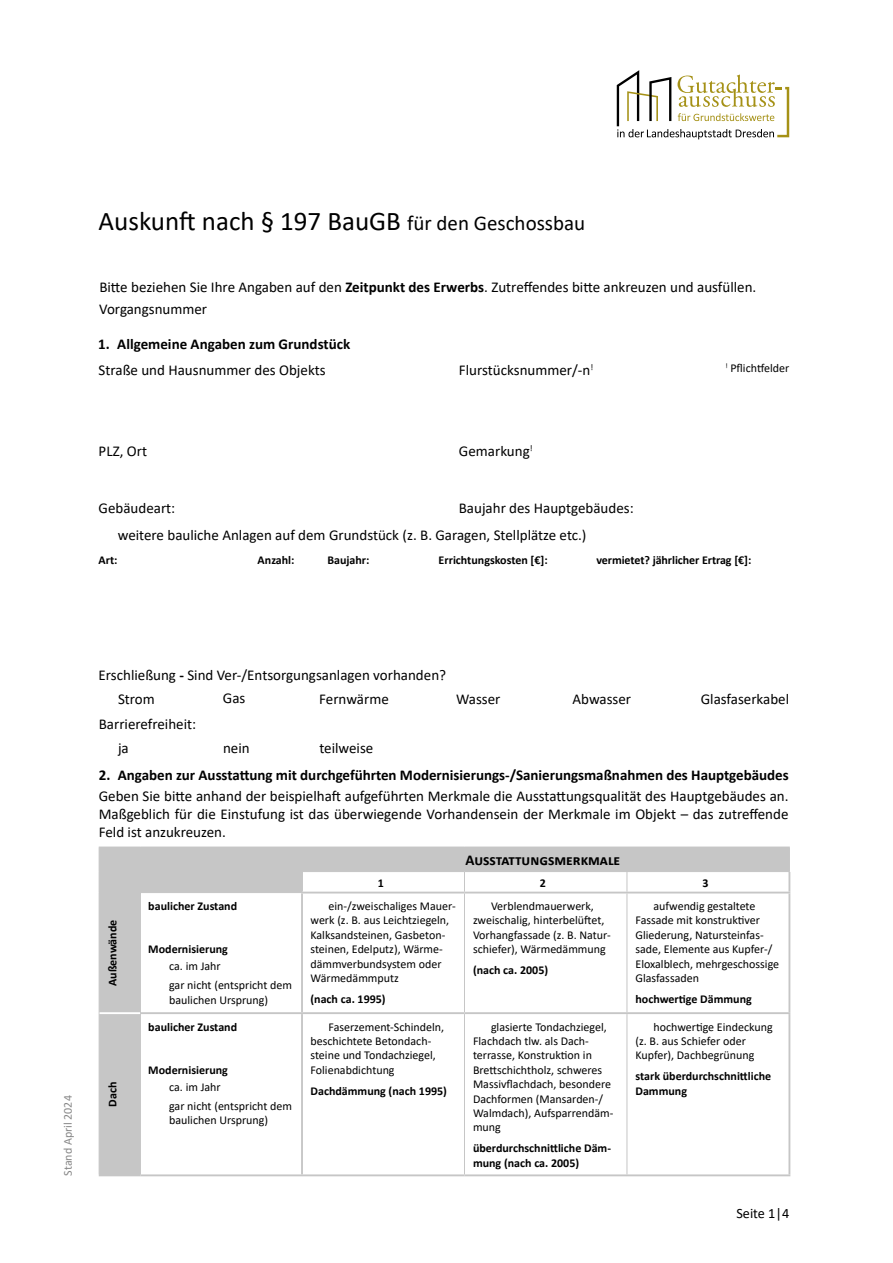
<style>
.page{position:relative;width:893px;height:1263px;background:#fff}
.page>*{position:absolute;margin:0;border:0;box-sizing:border-box;transform-origin:0 0}
.t1{font:27px "Calibri";color:#000}
.t2{font:15px/18px "Calibri";color:#000}
.t3{font:700 15px "Calibri";color:#000}
.t4{font:14.25px "Calibri";color:#000}
.t5{font:12px/14.4px "Calibri";color:#000}
.t6{font:700 12px/14.4px "Calibri";color:#000}
.t7{font:12px "Calibri";color:#878787}
.s1{font-size:21px}
.s2{font-weight:700}
</style>
<div class="page">
<svg style="left:100px;top:848px;width:689px;height:326px"></svg>
<hr style="left:99px;top:1174px;width:41px;height:2px;background:#c6c6c6">
<hr style="left:99px;top:892px;width:1px;height:121px;background:#c6c6c6">
<hr style="left:140px;top:893px;width:1px;height:120px;background:#c6c6c6">
<hr style="left:464px;top:893px;width:1px;height:119px;background:#c6c6c6">
<hr style="left:627px;top:893px;width:1px;height:119px;background:#c6c6c6">
<hr style="left:99px;top:1013px;width:1px;height:161px;background:#c6c6c6">
<hr style="left:140px;top:1013px;width:1px;height:161px;background:#c6c6c6">
<hr style="left:464px;top:1014px;width:1px;height:160px;background:#c6c6c6">
<hr style="left:627px;top:1014px;width:1px;height:160px;background:#c6c6c6">
<hr style="left:99px;top:847px;width:41px;height:1px;background:#c6c6c6">
<hr style="left:140px;top:847px;width:162px;height:1px;background:#c6c6c6">
<svg style="left:99px;top:848px;width:1px;height:44px"></svg>
<svg style="left:140px;top:848px;width:1px;height:44px"></svg>
<hr style="left:140px;top:892px;width:161px;height:1px;background:#c6c6c6">
<hr style="left:302px;top:847px;width:162px;height:1px;background:#c6c6c6">
<svg style="left:302px;top:848px;width:1px;height:23px"></svg>
<hr style="left:464px;top:847px;width:163px;height:1px;background:#c6c6c6">
<hr style="left:627px;top:847px;width:163px;height:1px;background:#c6c6c6">
<svg style="left:789px;top:848px;width:1px;height:23px"></svg>
<hr style="left:302px;top:871px;width:162px;height:1px;background:#c6c6c6">
<hr style="left:464px;top:871px;width:163px;height:1px;background:#c6c6c6">
<svg style="left:464px;top:872px;width:1px;height:20px"></svg>
<hr style="left:627px;top:871px;width:163px;height:1px;background:#c6c6c6">
<svg style="left:627px;top:872px;width:1px;height:20px"></svg>
<hr style="left:301px;top:893px;width:2px;height:119px;background:#c6c6c6">
<hr style="left:788px;top:893px;width:2px;height:119px;background:#c6c6c6">
<hr style="left:301px;top:1014px;width:2px;height:160px;background:#c6c6c6">
<hr style="left:788px;top:1014px;width:2px;height:160px;background:#c6c6c6">
<hr style="left:301px;top:872px;width:2px;height:20px;background:#c6c6c6">
<hr style="left:788px;top:872px;width:2px;height:20px;background:#c6c6c6">
<hr style="left:301px;top:892px;width:163px;height:1px;background:#c6c6c6">
<hr style="left:464px;top:892px;width:163px;height:1px;background:#c6c6c6">
<hr style="left:627px;top:892px;width:163px;height:1px;background:#c6c6c6">
<hr style="left:141px;top:1012px;width:161px;height:2px;background:#c6c6c6">
<hr style="left:302px;top:1012px;width:162px;height:2px;background:#c6c6c6">
<hr style="left:464px;top:1012px;width:163px;height:2px;background:#c6c6c6">
<hr style="left:627px;top:1012px;width:163px;height:2px;background:#c6c6c6">
<hr style="left:140px;top:1174px;width:162px;height:2px;background:#c6c6c6">
<hr style="left:302px;top:1174px;width:162px;height:2px;background:#c6c6c6">
<hr style="left:464px;top:1174px;width:163px;height:2px;background:#c6c6c6">
<hr style="left:627px;top:1174px;width:163px;height:2px;background:#c6c6c6">
<hr style="left:100px;top:1012px;width:40px;height:2px;background:#fff">
<hr style="left:100px;top:892px;width:40px;height:1px;background:#c6c6c6">
<svg style="left:617px;top:70px;width:172px;height:69px"></svg>
<h1 class="t1" style="left:99px;top:202px;width:488px">Auskunft nach § 197 BauGB <span class="s1">für den Geschossbau</span></h1>
<p class="t2" style="left:99px;top:276px;width:659px;line-height:21.8px">Bitte beziehen Sie Ihre Angaben auf den <span class="s2">Zeitpunkt des Erwerbs</span>. Zutreffendes bitte ankreuzen und ausfüllen.<br>Vorgangsnummer</p>
<p class="t3" style="left:98px;top:333px;width:254px">1. Allgemeine Angaben zum Grundstück</p>
<p class="t2" style="left:99px;top:360px;width:229px">Straße und Hausnummer des Objekts</p>
<p class="t2" style="left:99px;top:442px;width:50px">PLZ, Ort</p>
<p class="t2" style="left:459px;top:360px;width:136px">Flurstücksnummer/-n<sup>!</sup></p>
<p class="t2" style="left:459px;top:442px;width:75px">Gemarkung<sup>!</sup></p>
<p class="t2" style="left:99px;top:499px;width:78px">Gebäudeart:</p>
<p class="t2" style="left:118px;top:494px;width:517px;line-height:26.7px;text-indent:341px">Baujahr des Hauptgebäudes: weitere bauliche Anlagen auf dem Grundstück (z. B. Garagen, Stellplätze etc.)</p>
<p class="t5" style="left:725px;top:361px;width:65px"><sup>!</sup> Pflichtfelder</p>
<p class="t6" style="left:99px;top:552px;width:21px">Art:</p>
<p class="t6" style="left:258px;top:552px;width:38px">Anzahl:</p>
<p class="t6" style="left:327px;top:552px;width:44px">Baujahr:</p>
<p class="t6" style="left:439px;top:552px;width:111px">Errichtungskosten [€]:</p>
<p class="t6" style="left:596px;top:552px;width:157px">vermietet? jährlicher Ertrag [€]:</p>
<p class="t7" style="left:59px;top:1176px;width:82px;rotate:-90deg">Stand April 2024</p>
<p class="t2" style="left:118px;top:663px;width:330px;line-height:23.9px;text-indent:-19px">Erschließung <span class="s2">-</span> Sind Ver-/Entsorgungsanlagen vorhanden?<br>Strom</p>
<p class="t2" style="left:223px;top:689px;width:24px">Gas</p>
<p class="t2" style="left:319px;top:690px;width:71px">Fernwärme</p>
<p class="t2" style="left:456px;top:689px;width:46px">Wasser</p>
<p class="t2" style="left:572px;top:690px;width:60px">Abwasser</p>
<p class="t2" style="left:701px;top:689px;width:90px">Glasfaserkabel</p>
<p class="t2" style="left:118px;top:711px;width:80px;line-height:24.6px;text-indent:-19px">Barrierefreiheit: ja</p>
<p class="t2" style="left:223px;top:739px;width:28px">nein</p>
<p class="t2" style="left:319px;top:739px;width:56px">teilweise</p>
<p class="t3" style="left:99px;top:764px;width:691px">2. Angaben zur Ausstattung mit durchgeführten Modernisierungs-/Sanierungsmaßnahmen des Hauptgebäudes</p>
<p class="t2" style="left:99px;top:786px;width:691px;text-align:justify">Geben Sie bitte anhand der beispielhaft aufgeführten Merkmale die Ausstattungsqualität des Hauptgebäudes an.<br>Maßgeblich für die Einstufung ist das überwiegende Vorhandensein der Merkmale im Objekt – das zutreffende Feld ist anzukreuzen.</p>
<p class="t3" style="left:466px;top:849px;width:156px">Ausstattungsmerkmale</p>
<p class="t6" style="left:105px;top:986px;width:68px;rotate:-90deg">Außenwände</p>
<p class="t6" style="left:105px;top:1107px;width:26px;rotate:-90deg">Dach</p>
<p class="t6" style="left:148px;top:898px;width:90px">baulicher Zustand</p>
<p class="t6" style="left:148px;top:941px;width:81px">Modernisierung</p>
<p class="t5" style="left:169px;top:957px;width:124px;line-height:18.8px">ca. im Jahr<br>gar nicht (entspricht dem</p>
<p class="t5" style="left:169px;top:992px;width:100px">baulichen Ursprung)</p>
<p class="t6" style="left:148px;top:1019px;width:90px">baulicher Zustand</p>
<p class="t6" style="left:148px;top:1062px;width:81px">Modernisierung</p>
<p class="t5" style="left:169px;top:1077px;width:124px;line-height:18.8px">ca. im Jahr<br>gar nicht (entspricht dem</p>
<p class="t5" style="left:169px;top:1113px;width:100px">baulichen Ursprung)</p>
<p class="t6" style="left:378px;top:875px;width:8px">1</p>
<p class="t6" style="left:540px;top:875px;width:8px">2</p>
<p class="t6" style="left:702px;top:875px;width:8px">3</p>
<p class="t5" style="left:311px;top:898px;width:147px;text-indent:18px">ein-/zweischaliges Mauer&shy;werk (z. B. aus Leichtziegeln,<br>Kalksandsteinen, Gasbeton&shy;steinen, Edelputz), Wärme&shy;dämmverbundsystem oder<br>Wärmedämmputz</p>
<p class="t6" style="left:311px;top:992px;width:77px">(nach ca. 1995)</p>
<p class="t5" style="left:310px;top:1019px;width:135px;text-indent:18px">Faserzement-Schindeln, beschichtete Betondach&shy;steine und Tondachziegel,<br>Folienabdichtung</p>
<p class="t6" style="left:310px;top:1083px;width:138px">Dachdämmung (nach 1995)</p>
<p class="t5" style="left:473px;top:898px;width:139px;text-align:center">Verblendmauerwerk, zweischalig, hinterbelüftet,<br>Vorhangfassade (z. B. Natur&shy;schiefer), Wärmedämmung</p>
<p class="t6" style="left:473px;top:963px;width:77px">(nach ca. 2005)</p>
<p class="t5" style="left:473px;top:1019px;width:142px;text-indent:18px">glasierte Tondachziegel,<br>Flachdach tlw. als Dach&shy;terrasse, Konstruktion in<br>Brettschichtholz, schweres<br>Massivflachdach, besondere<br>Dachformen (Mansarden-/<br>Walmdach), Aufsparrendäm&shy;mung</p>
<p class="t6" style="left:473px;top:1141px;width:140px">überdurchschnittliche Däm&shy;mung (nach ca. 2005)</p>
<p class="t5" style="left:635px;top:898px;width:145px;text-indent:18px">aufwendig gestaltete<br>Fassade mit konstruktiver<br>Gliederung, Natursteinfas&shy;sade, Elemente aus Kupfer-/<br>Eloxalblech, mehrgeschossige<br>Glasfassaden</p>
<p class="t6" style="left:635px;top:992px;width:118px">hochwertige Dämmung</p>
<p class="t5" style="left:635px;top:1019px;width:139px;text-indent:18px">hochwertige Eindeckung (z. B. aus Schiefer oder<br>Kupfer), Dachbegrünung</p>
<p class="t6" style="left:635px;top:1069px;width:137px">stark überdurchschnittliche<br>Dammung</p>
<p class="t4" style="left:736px;top:1204px;width:54px">Seite 1|4</p>
</div>
